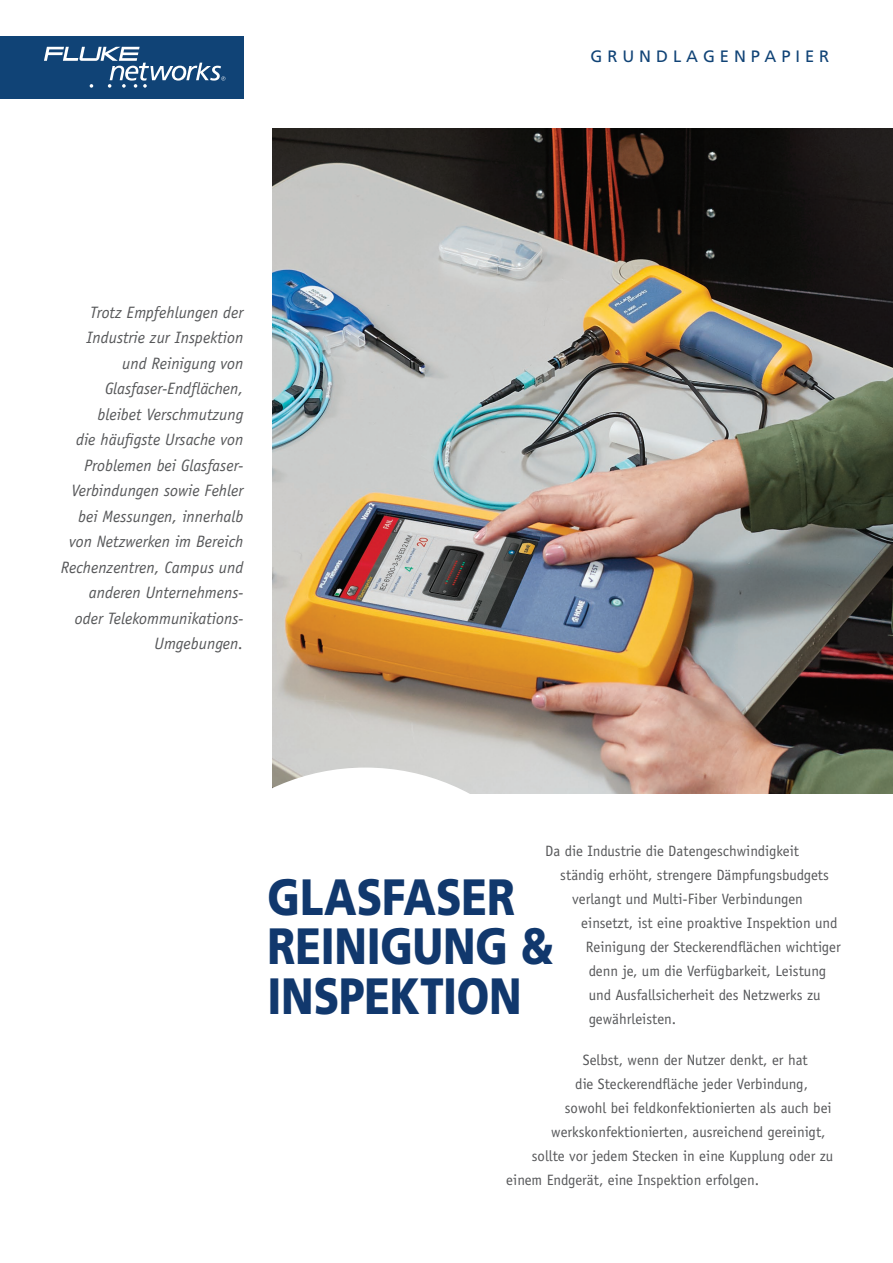
<style>
.page{position:relative;width:893px;height:1263px;background:#fff}
.page>*{position:absolute;margin:0;border:0;box-sizing:border-box;transform-origin:0 0}
.t1{font:900 51px/49.5px "Frutiger";letter-spacing:-.005em;color:#11386d;scale:.82 1}
.t2{font:italic 16.5px/25.5px "Officina Sans";color:#57585a;text-align:right}
.t3{font:16.5px "Frutiger";letter-spacing:.3em;color:#104376}
.t4{font:15px "Officina Sans";color:#57585a}
</style>
<div class="page">
<div style="left:0;top:36px;width:243px;height:62px;background:#104376"></div>
<svg style="left:44px;top:47px;width:181px;height:41px"></svg>
<img style="left:272px;top:128px;width:621px;height:666px">
<div style="left:145px;top:767px;width:441px;height:442px;background:#fff;border-radius:50%"></div>
<p class="t3" style="left:590px;top:47px;width:240px">GRUNDLAGENPAPIER</p>
<p class="t2" style="left:61px;top:299px;width:184px">Trotz Empfehlungen der<br>Industrie zur Inspektion und Reinigung von<br>Glasfaser-Endflächen, bleibet Verschmutzung<br>die häufigste Ursache von<br>Problemen bei Glasfaser-<br>Verbindungen sowie Fehler bei Messungen, innerhalb von Netzwerken im Bereich<br>Rechenzentren, Campus und anderen Unternehmens&shy;oder Telekommunikations-<br>Umgebungen.</p>
<p class="t4" style="left:545px;top:842px;width:255px">Da die Industrie die Datengeschwindigkeit</p>
<p class="t4" style="left:560px;top:866px;width:270px">ständig erhöht, strengere Dämpfungsbudgets</p>
<p class="t4" style="left:572px;top:890px;width:232px">verlangt und Multi-Fiber Verbindungen</p>
<p class="t4" style="left:581px;top:914px;width:258px">einsetzt, ist eine proaktive Inspektion und</p>
<p class="t4" style="left:586px;top:938px;width:256px">Reinigung der Steckerendflächen wichtiger</p>
<p class="t4" style="left:589px;top:962px;width:239px">denn je, um die Verfügbarkeit, Leistung</p>
<p class="t4" style="left:589px;top:986px;width:233px">und Ausfallsicherheit des Netzwerks zu</p>
<p class="t4" style="left:589px;top:1010px;width:89px">gewährleisten.</p>
<p class="t4" style="left:583px;top:1051px;width:226px">Selbst, wenn der Nutzer denkt, er hat</p>
<p class="t4" style="left:575px;top:1075px;width:234px">die Steckerendfläche jeder Verbindung,</p>
<p class="t4" style="left:565px;top:1099px;width:268px">sowohl bei feldkonfektionierten als auch bei</p>
<p class="t4" style="left:551px;top:1123px;width:276px">werkskonfektionierten, ausreichend gereinigt,</p>
<p class="t4" style="left:532px;top:1147px;width:303px">sollte vor jedem Stecken in eine Kupplung oder zu</p>
<p class="t4" style="left:506px;top:1171px;width:254px">einem Endgerät, eine Inspektion erfolgen.</p>
<h1 class="t1" style="left:268px;top:871px;width:350px">GLASFASER<br>REINIGUNG &amp;<br>INSPEKTION</h1>
</div>
